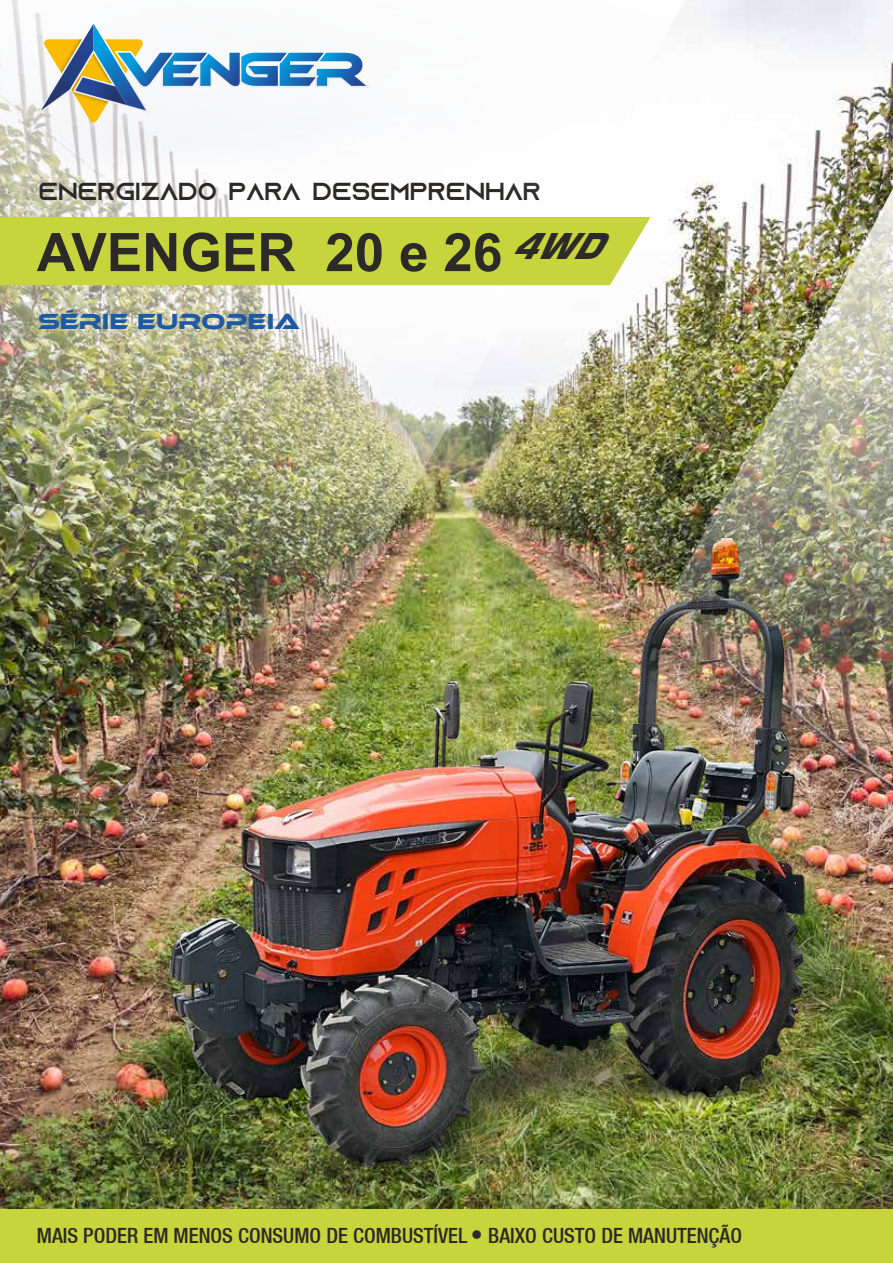
<style>
.page{position:relative;width:893px;height:1263px;background:#fff}
.page>*{position:absolute;margin:0;border:0;box-sizing:border-box;transform-origin:0 0}
.t1{font:700 53.1px "Arial";color:#2b2a29}
.t2{font:24.6px "Azonix";color:#2b2a29}
.t3{font:24px "Heavenetica Cond 6 Med SH";color:#2b2a29}
.t4{font:22.5px "Ethnocentric Rg";color:#1d5aa4}
.t5{font:21px "Heavenetica Cond 6 Med SH";color:#2b2a29}
</style>
<div class="page">
<img style="left:0;top:792px;width:893px;height:417px">
<img style="left:0;top:0;width:893px;height:792px">
<svg style="left:35px;top:20px;width:336px;height:102px"></svg>
<svg style="left:482px;top:0;width:411px;height:261px"></svg>
<img style="left:171px;top:539px;width:679px;height:635px">
<div style="left:0;top:1209px;width:893px;height:54px;background:#c8d43b"></div>
<div style="left:0;top:217px;width:651px;height:68px;background:#c8d43b"></div>
<p class="t2" style="left:38px;top:181px;width:504px">ENERGIZADO PARA DESEMPRENHAR</p>
<h1 class="t1" style="left:37px;top:215px;width:589px">AVENGER 20 e 26 <sup>4WD</sup></h1>
<p class="t4" style="left:38px;top:307px;width:263px">SÉRIE EUROPEIA</p>
<p class="t5" style="left:37px;top:1221px;width:707px">MAIS PODER EM MENOS CONSUMO DE COMBUSTÍVEL BAIXO CUSTO DE MANUTENÇÃO</p>
<p class="t3" style="left:471px;top:1218px;width:13px">•</p>
</div>
